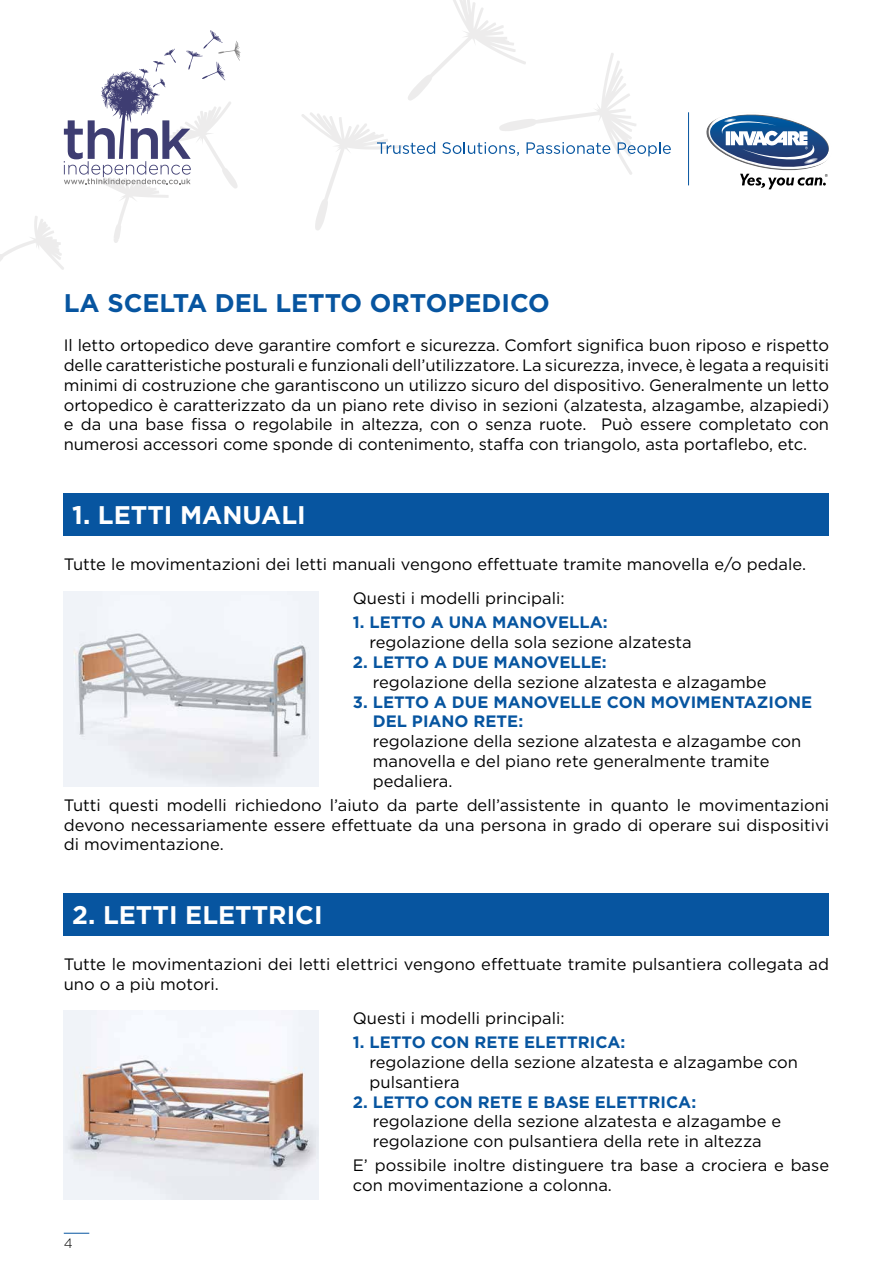
<style>
.page{position:relative;width:893px;height:1263px;background:#fff}
.page>*{position:absolute;margin:0;border:0;box-sizing:border-box;transform-origin:0 0}
.t1{font:700 25.5px "Gotham";color:#fff}
.t2{font:700 25.5px "Gotham";color:#0755a0}
.t3{font:16.5px/19.8px "Gotham";color:#000}
.t4{font:700 16.5px/19.8px "Gotham";color:#0755a0}
.t5{font:300 13.5px "Gotham";color:#000}
</style>
<div class="page">
<svg style="left:64px;top:1233px;width:25px;height:1px"></svg>
<hr style="left:688px;top:112px;width:1px;height:73px;background:#0755a0">
<svg style="left:301px;top:0;width:370px;height:230px"></svg>
<svg style="left:706px;top:114px;width:123px;height:75px"></svg>
<svg style="left:0;top:30px;width:240px;height:240px"></svg>
<div style="left:64px;top:493px;width:765px;height:42px;background:#0755a0"></div>
<div style="left:64px;top:893px;width:765px;height:42px;background:#0755a0"></div>
<img style="left:64px;top:591px;width:255px;height:196px">
<img style="left:64px;top:1011px;width:255px;height:188px">
<h1 class="t2" style="left:64px;top:286px;width:488px">LA SCELTA DEL LETTO ORTOPEDICO</h1>
<p class="t3" style="left:64px;top:335px;width:767px;text-align:justify">Il letto ortopedico deve garantire comfort e sicurezza. Comfort significa buon riposo e rispetto delle caratteristiche posturali e funzionali dell’utilizzatore. La sicurezza, invece, è legata a requisiti minimi di costruzione che garantiscono un utilizzo sicuro del dispositivo. Generalmente un letto ortopedico è caratterizzato da un piano rete diviso in sezioni (alzatesta, alzagambe, alzapiedi) e da una base fissa o regolabile in altezza, con o senza ruote. Può essere completato con numerosi accessori come sponde di contenimento, staffa con triangolo, asta portaflebo, etc.</p>
<h1 class="t1" style="left:72px;top:498px;width:235px">1. LETTI MANUALI</h1>
<p class="t3" style="left:64px;top:554px;width:744px">Tutte le movimentazioni dei letti manuali vengono effettuate tramite manovella e/o pedale.</p>
<p class="t3" style="left:353px;top:588px;width:213px">Questi i modelli principali:</p>
<p class="t4" style="left:353px;top:612px;width:256px">1. LETTO A UNA MANOVELLA:</p>
<p class="t3" style="left:370px;top:632px;width:324px">regolazione della sola sezione alzatesta</p>
<p class="t4" style="left:353px;top:652px;width:255px">2. LETTO A DUE MANOVELLE:</p>
<p class="t3" style="left:373px;top:672px;width:395px">regolazione della sezione alzatesta e alzagambe</p>
<p class="t4" style="left:373px;top:692px;width:441px;text-indent:-20px">3. LETTO A DUE MANOVELLE CON MOVIMENTAZIONE<br>DEL PIANO RETE:</p>
<p class="t3" style="left:373px;top:731px;width:430px">regolazione della sezione alzatesta e alzagambe con manovella e del piano rete generalmente tramite pedaliera.</p>
<p class="t3" style="left:64px;top:795px;width:767px;text-align:justify">Tutti questi modelli richiedono l’aiuto da parte dell’assistente in quanto le movimentazioni devono necessariamente essere effettuate da una persona in grado di operare sui dispositivi di movimentazione.</p>
<h1 class="t1" style="left:72px;top:898px;width:252px">2. LETTI ELETTRICI</h1>
<p class="t3" style="left:64px;top:954px;width:767px">Tutte le movimentazioni dei letti elettrici vengono effettuate tramite pulsantiera collegata ad uno o a più motori.</p>
<p class="t3" style="left:353px;top:1008px;width:213px">Questi i modelli principali:</p>
<p class="t4" style="left:353px;top:1032px;width:274px">1. LETTO CON RETE ELETTRICA:</p>
<p class="t3" style="left:370px;top:1052px;width:430px">regolazione della sezione alzatesta e alzagambe con pulsantiera</p>
<p class="t4" style="left:353px;top:1092px;width:345px">2. LETTO CON RETE E BASE ELETTRICA:</p>
<p class="t3" style="left:373px;top:1111px;width:410px">regolazione della sezione alzatesta e alzagambe e regolazione con pulsantiera della rete in altezza</p>
<p class="t3" style="left:353px;top:1155px;width:478px">E’ possibile inoltre distinguere tra base a crociera e base con movimentazione a colonna.</p>
<p class="t5" style="left:64px;top:1234px;width:10px">4</p>
</div>
